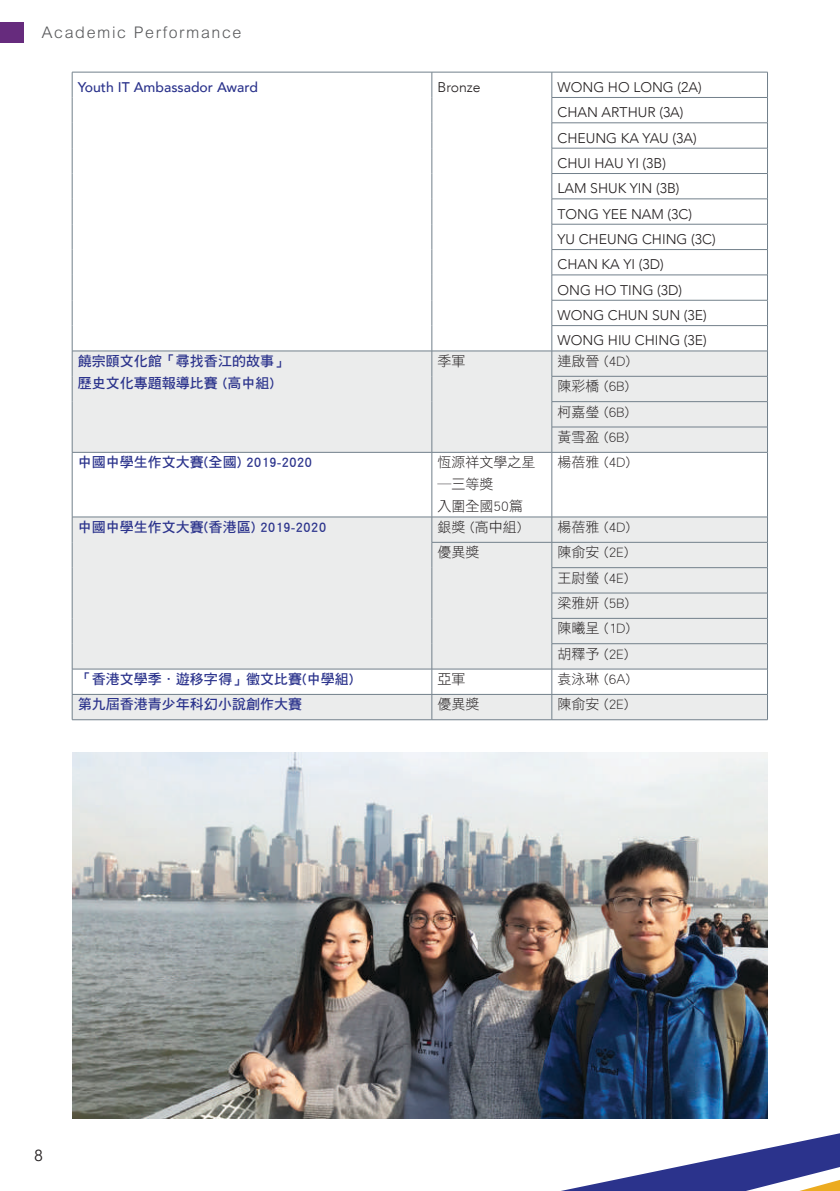
<style>
.page{position:relative;width:840px;height:1191px;background:#fff}
.page>*{position:absolute;margin:0;border:0;box-sizing:border-box;transform-origin:0 0}
.t1{font:300 16px "M Hei HK";letter-spacing:.1em;color:#58595b}
.t2{font:16px "Avenir";color:#231f20}
.t3{font:300 14px/25.4px "Avenir";color:#231f20}
.t4{font:14px/25.4px "DF Hei Std W3";color:#231f20}
.t5{font:14px/22px "DF Hei Std W7";color:#2b338c}
.t6{font:500 14px "Avenir";color:#2b338c}
</style>
<div class="page">
<div style="left:0;top:22px;width:24px;height:21px;background:#662b7d"></div>
<svg style="left:73px;top:351px;width:693px;height:368px;fill:#ebecec"></svg>
<svg style="left:72px;top:73px;width:1px;height:379px"></svg>
<svg style="left:431px;top:73px;width:1px;height:379px"></svg>
<hr style="left:72px;top:452px;width:1px;height:65px;background:#72808b">
<hr style="left:431px;top:452px;width:1px;height:65px;background:#72808b">
<svg style="left:72px;top:517px;width:1px;height:202px"></svg>
<svg style="left:431px;top:517px;width:1px;height:202px"></svg>
<svg style="left:551px;top:73px;width:1px;height:379px"></svg>
<svg style="left:766px;top:123px;width:1px;height:329px"></svg>
<hr style="left:551px;top:452px;width:1px;height:65px;background:#72808b">
<hr style="left:766px;top:452px;width:1px;height:65px;background:#72808b">
<svg style="left:551px;top:517px;width:1px;height:202px"></svg>
<svg style="left:766px;top:517px;width:1px;height:202px"></svg>
<hr style="left:72px;top:72px;width:359px;height:1px;background:#72808b">
<hr style="left:72px;top:350px;width:359px;height:1px;background:#72808b">
<hr style="left:72px;top:452px;width:359px;height:1px;background:#72808b">
<hr style="left:72px;top:516px;width:359px;height:1px;background:#72808b">
<hr style="left:72px;top:668px;width:359px;height:1px;background:#72808b">
<hr style="left:72px;top:694px;width:359px;height:1px;background:#72808b">
<hr style="left:72px;top:719px;width:359px;height:1px;background:#72808b">
<hr style="left:431px;top:72px;width:120px;height:1px;background:#72808b">
<hr style="left:431px;top:350px;width:120px;height:1px;background:#72808b">
<hr style="left:431px;top:452px;width:120px;height:1px;background:#72808b">
<hr style="left:431px;top:516px;width:120px;height:1px;background:#72808b">
<hr style="left:431px;top:542px;width:120px;height:1px;background:#72808b">
<hr style="left:431px;top:668px;width:120px;height:1px;background:#72808b">
<hr style="left:431px;top:694px;width:120px;height:1px;background:#72808b">
<hr style="left:431px;top:719px;width:120px;height:1px;background:#72808b">
<hr style="left:551px;top:72px;width:216px;height:1px;background:#72808b">
<hr style="left:551px;top:97px;width:216px;height:1px;background:#72808b">
<hr style="left:551px;top:122px;width:216px;height:1px;background:#72808b">
<hr style="left:551px;top:148px;width:216px;height:1px;background:#72808b">
<hr style="left:551px;top:173px;width:216px;height:1px;background:#72808b">
<hr style="left:551px;top:198px;width:216px;height:1px;background:#72808b">
<hr style="left:551px;top:224px;width:216px;height:1px;background:#72808b">
<hr style="left:551px;top:249px;width:216px;height:1px;background:#72808b">
<hr style="left:551px;top:274px;width:216px;height:1px;background:#72808b">
<hr style="left:551px;top:300px;width:216px;height:1px;background:#72808b">
<hr style="left:551px;top:325px;width:216px;height:1px;background:#72808b">
<hr style="left:551px;top:350px;width:216px;height:1px;background:#72808b">
<hr style="left:551px;top:376px;width:216px;height:1px;background:#72808b">
<hr style="left:551px;top:401px;width:216px;height:1px;background:#72808b">
<hr style="left:551px;top:427px;width:216px;height:1px;background:#72808b">
<hr style="left:551px;top:452px;width:216px;height:1px;background:#72808b">
<hr style="left:551px;top:516px;width:216px;height:1px;background:#72808b">
<hr style="left:551px;top:542px;width:216px;height:1px;background:#72808b">
<hr style="left:551px;top:567px;width:216px;height:1px;background:#72808b">
<hr style="left:551px;top:592px;width:216px;height:1px;background:#72808b">
<hr style="left:551px;top:618px;width:216px;height:1px;background:#72808b">
<hr style="left:551px;top:643px;width:216px;height:1px;background:#72808b">
<hr style="left:551px;top:668px;width:216px;height:1px;background:#72808b">
<hr style="left:551px;top:694px;width:216px;height:1px;background:#72808b">
<hr style="left:551px;top:719px;width:216px;height:1px;background:#72808b">
<svg style="left:561px;top:1036px;width:278px;height:155px"></svg>
<img style="left:72px;top:752px;width:695px;height:367px">
<p class="t1" style="left:42px;top:24px;width:201px">Academic Performance</p>
<p class="t6" style="left:78px;top:75px;width:182px">Youth IT Ambassador Award</p>
<p class="t3" style="left:437px;top:74px;width:45px">Bronze</p>
<p class="t3" style="left:557px;top:74px;width:159px">WONG HO LONG (2A)<br>CHAN ARTHUR (3A)<br>CHEUNG KA YAU (3A)<br>CHUI HAU YI (3B)<br>LAM SHUK YIN (3B)<br>TONG YEE NAM (3C)<br>YU CHEUNG CHING (3C)<br>CHAN KA YI (3D)<br>ONG HO TING (3D)<br>WONG CHUN SUN (3E)<br>WONG HIU CHING (3E)</p>
<p class="t5" style="left:78px;top:350px;width:212px">饒宗頤文化館「尋找香江的故事」歷史文化專題報導比賽 (高中組)</p>
<p class="t4" style="left:437px;top:348px;width:29px">季軍</p>
<p class="t4" style="left:557px;top:348px;width:74px;text-align:justify">連啟晉 (4D)陳彩橋 (6B)柯嘉瑩 (6B)黃雪盈 (6B)</p>
<p class="t5" style="left:78px;top:451px;width:236px">中國中學生作文大賽(全國) 2019-2020</p>
<p class="t4" style="left:437px;top:451px;width:99px;line-height:22px">恆源祥文學之星─三等獎<br>入圍全國50篇</p>
<p class="t4" style="left:557px;top:449px;width:74px">楊蓓雅 (4D)</p>
<p class="t5" style="left:78px;top:515px;width:250px">中國中學生作文大賽(香港區) 2019-2020</p>
<p class="t4" style="left:437px;top:514px;width:85px">銀獎 (高中組)</p>
<p class="t4" style="left:557px;top:514px;width:74px">楊蓓雅 (4D)</p>
<p class="t4" style="left:437px;top:539px;width:43px">優異獎</p>
<p class="t4" style="left:557px;top:539px;width:74px">陳俞安 (2E)王尉螢 (4E)梁雅妍 (5B)陳曦呈 (1D)胡釋予 (2E)</p>
<p class="t5" style="left:78px;top:668px;width:277px">「香港文學季．遊移字得」徵文比賽(中學組)</p>
<p class="t4" style="left:437px;top:666px;width:29px">亞軍</p>
<p class="t4" style="left:557px;top:666px;width:74px">袁泳琳 (6A)</p>
<p class="t5" style="left:78px;top:693px;width:226px">第九屆香港青少年科幻小說創作大賽</p>
<p class="t4" style="left:437px;top:691px;width:43px">優異獎</p>
<p class="t4" style="left:557px;top:691px;width:72px">陳俞安 (2E)</p>
<p class="t2" style="left:34px;top:1146px;width:10px">8</p>
</div>
